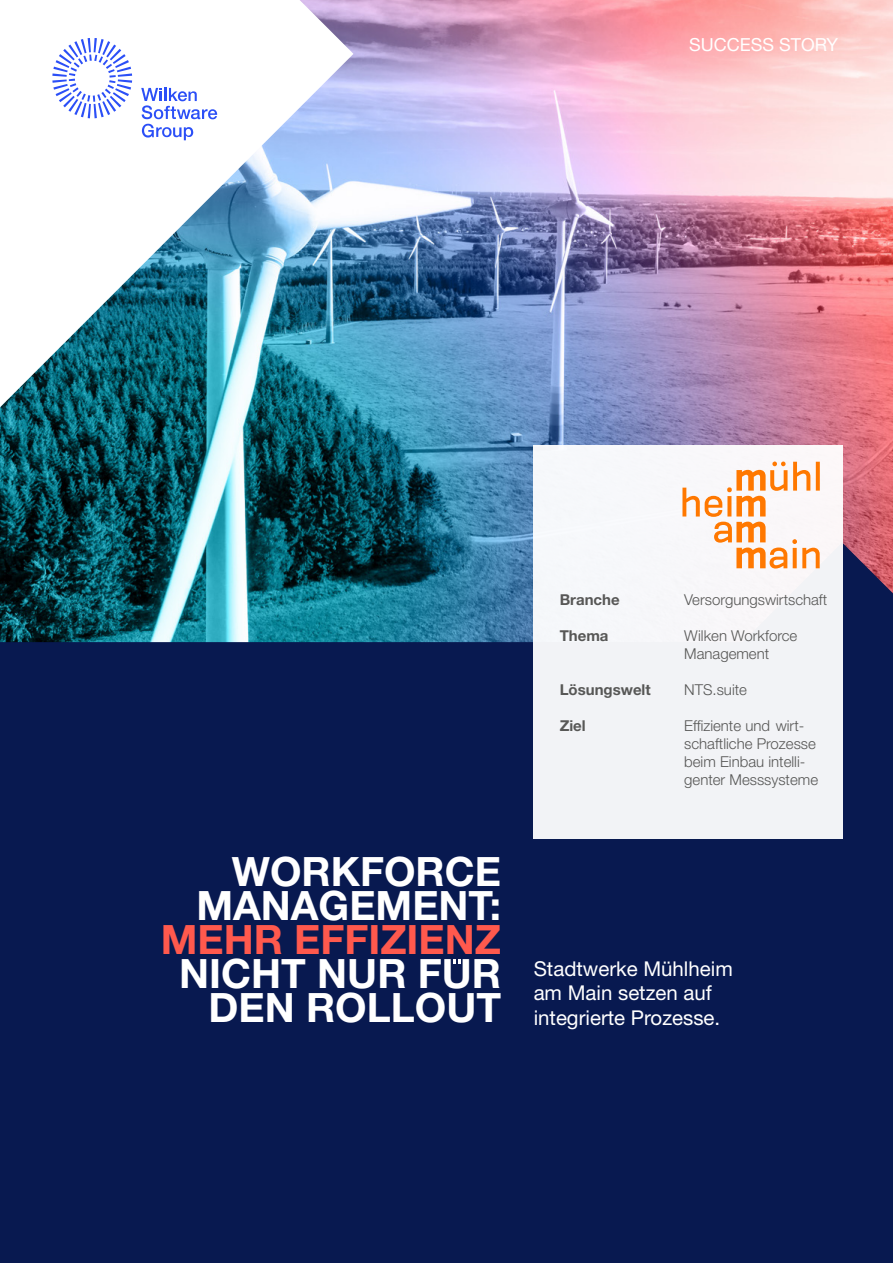
<style>
.page{position:relative;width:893px;height:1263px;background:#fff}
.page>*{position:absolute;margin:0;border:0;box-sizing:border-box;transform-origin:0 0}
.t1{font:700 40.5px/34px "Helvetica Neue LT Pro";color:#fff;text-align:right}
.t2{font:700 40.5px "Helvetica Neue LT Pro";color:#ff594d}
.t3{font:20.4px/24.6px "Helvetica Neue LT Pro";color:#fff}
.t4{font:18px "Helvetica Neue LT Pro";color:#fff}
.t5{font:300 15px/18px "Helvetica Neue LT Pro";color:#575756}
.t6{font:700 15px "Helvetica Neue LT Pro";color:#575756}
</style>
<div class="page">
<div style="left:0;top:522px;width:893px;height:741px;background:#081950"></div>
<img style="left:0;top:0;width:893px;height:642px">
<div style="left:534px;top:445px;width:309px;height:394px;background:#f2f3f6"></div>
<svg style="left:141px;top:88px;width:76px;height:52px"></svg>
<svg style="left:52px;top:38px;width:80px;height:80px"></svg>
<svg style="left:682px;top:461px;width:138px;height:107px"></svg>
<svg style="left:453px;top:959px;width:8px;height:5px"></svg>
<p class="t4" style="left:689px;top:34px;width:150px">SUCCESS STORY</p>
<h1 class="t1" style="left:196px;top:853px;width:306px">WORKFORCE<br>MANAGEMENT:</h1>
<h1 class="t2" style="left:161px;top:914px;width:342px">MEHR EFFIZIENZ</h1>
<h1 class="t1" style="left:179px;top:956px;width:323px">NICHT NUR FUR<br>DEN ROLLOUT</h1>
<p class="t6" style="left:560px;top:590px;width:62px">Branche</p>
<p class="t5" style="left:684px;top:590px;width:145px">Versorgungswirtschaft</p>
<p class="t6" style="left:560px;top:626px;width:50px">Thema</p>
<p class="t5" style="left:684px;top:626px;width:115px">Wilken Workforce<br>Management</p>
<p class="t6" style="left:560px;top:680px;width:93px">Lösungswelt</p>
<p class="t5" style="left:684px;top:680px;width:64px">NTS.suite</p>
<p class="t6" style="left:560px;top:716px;width:28px">Ziel</p>
<p class="t5" style="left:684px;top:716px;width:135px">Effiziente und wirt&shy;schaftliche Prozesse beim Einbau intelli&shy;genter Messsysteme</p>
<h2 class="t3" style="left:534px;top:955px;width:201px">Stadtwerke Mühlheim am Main setzen auf integrierte Prozesse.</h2>
</div>
